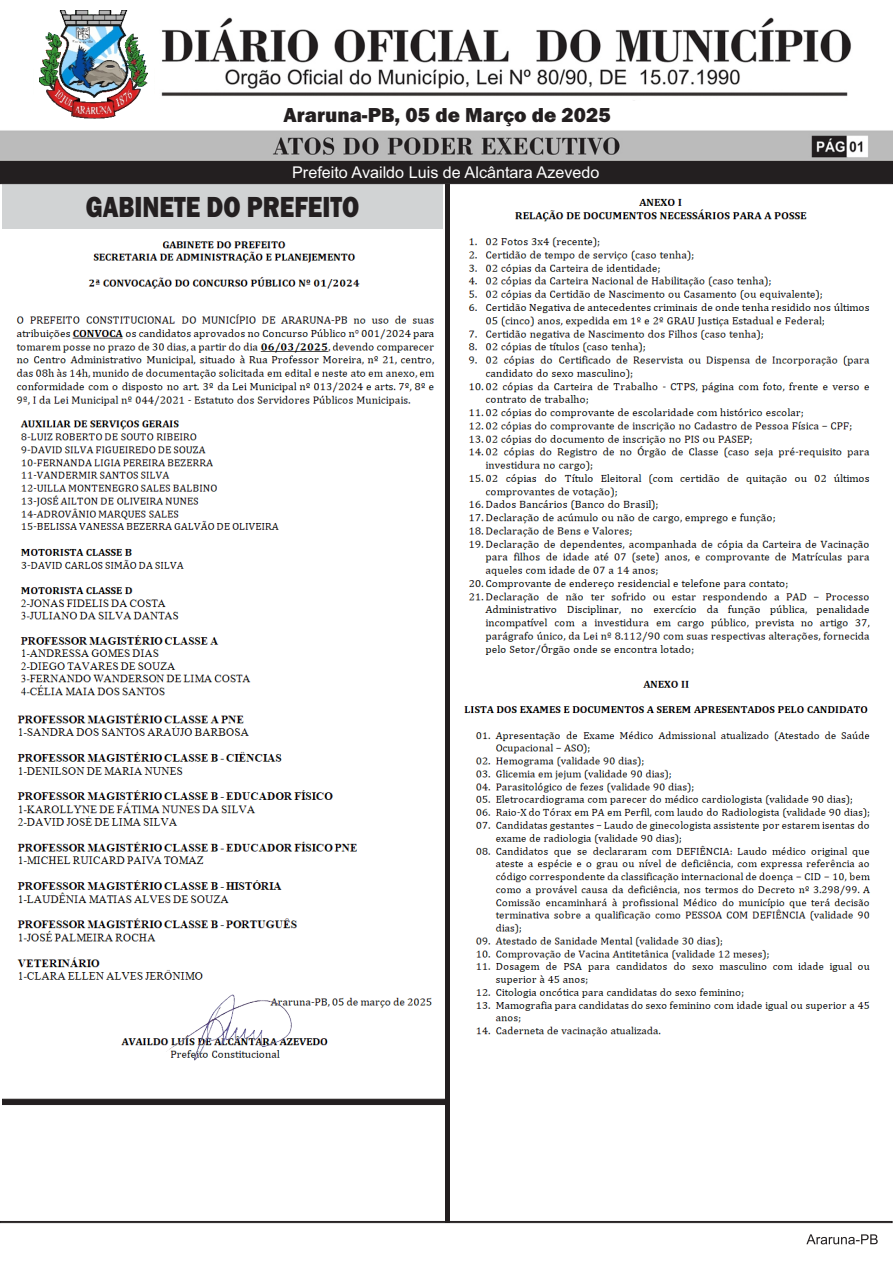
<style>
.page{position:relative;width:893px;height:1263px;background:#fff}
.page>*{position:absolute;margin:0;border:0;box-sizing:border-box;transform-origin:0 0}
.t1{font:800 30px "Franklin Gothic";color:#231f20;scale:.83 1}
.t2{font:800 21px "Franklin Gothic";color:#231f20}
.t3{font:16.2px "Arial";color:#fff}
</style>
<div class="page">
<img style="left:0;top:17px;width:893px;height:144px">
<div style="left:445px;top:184px;width:5px;height:1038px;background:#231f20"></div>
<div style="left:2px;top:185px;width:441px;height:44px;background:#d1d3d4"></div>
<svg style="left:806px;top:1234px;width:72px;height:10px"></svg>
<div style="left:34px;top:6px;width:119px;height:122px;background:#fff"></div>
<img style="left:39px;top:10px;width:108px;height:109px">
<div style="left:0;top:1221px;width:893px;height:2px;border:1px solid #231f20"></div>
<div style="left:249px;top:101px;width:420px;height:27px;background:#fff"></div>
<div style="left:249px;top:98px;width:383px;height:30px;background:#fff"></div>
<div style="left:0;top:161px;width:893px;height:23px;background:#231f20"></div>
<svg style="left:2px;top:1098px;width:443px;height:7px;background:#3c3839"></svg>
<img style="left:20px;top:241px;width:340px;height:455px">
<img style="left:17px;top:713px;width:415px;height:333px">
<img style="left:164px;top:992px;width:130px;height:69px">
<img style="left:468px;top:198px;width:402px;height:457px">
<img style="left:464px;top:680px;width:407px;height:357px">
<img style="left:16px;top:309px;width:419px;height:100px">
<p class="t2" style="left:284px;top:107px;width:329px">Araruna-PB, 05 de Março de 2025</p>
<p class="t3" style="left:292px;top:166px;width:309px">Prefeito Availdo Luis de Alcântara Azevedo</p>
<h1 class="t1" style="left:86px;top:196px;width:331px">GABINETE DO PREFEITO</h1>
</div>
